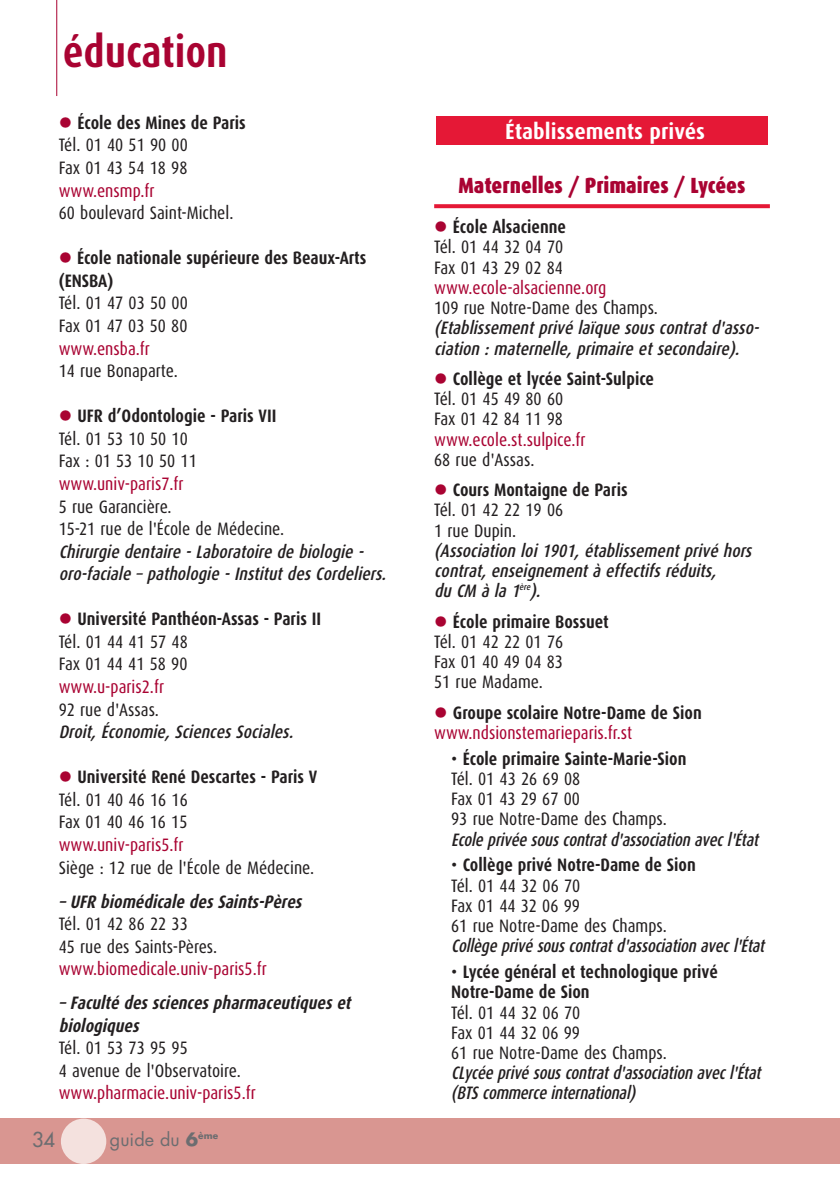
<style>
.page{position:relative;width:840px;height:1191px;background:#fff}
.page>*{position:absolute;margin:0;border:0;box-sizing:border-box;transform-origin:0 0}
.t1{font:700 44px "Dax Condensed";color:#a90332}
.t2{font:900 22px "Dax Condensed";color:#a90332}
.t3{font:700 22px "Dax Condensed";color:#fff;scale:1.1 1}
.t4{font:20px "Futura";color:#6c6d70}
.t5{font:18px/20.2px "Dax Condensed";color:#231f20}
.t6{font:700 18px/22.6px "Dax Condensed";color:#231f20}
.t7{font:italic 500 18px/20.2px "Dax Condensed";color:#231f20}
.t8{font:18px "Dax Condensed";color:#a90332}
.t9{font:italic 500 18px/20.2px "Dax Condensed";color:#231f20;scale:.95 1}
.t10{font:italic 700 18px/22.6px "Dax Condensed";color:#231f20}
.t11{font:18px "Futura";color:#6c6d70}
.s1{font-weight:700}
.s2{font-weight:400}
</style>
<div class="page">
<svg style="left:434px;top:204px;width:335px;height:4px"></svg>
<div style="left:436px;top:117px;width:331px;height:28px;background:#e51836"></div>
<div style="left:0;top:1118px;width:839px;height:45px;background:#d99691"></div>
<div style="left:61px;top:1118px;width:45px;height:46px;background:#f4e1de;border-radius:50%"></div>
<hr style="left:56px;top:0;width:1px;height:96px;background:#a90332">
<h1 class="t1" style="left:63px;top:33px;width:166px">éducation</h1>
<p class="t6" style="left:77px;top:112px;width:170px">École des Mines de Paris</p>
<p class="t5" style="left:59px;top:135px;width:130px;line-height:22.6px">Tél. 01 40 51 90 00<br>Fax 01 43 54 18 98</p>
<p class="t8" style="left:59px;top:182px;width:97px">www.ensmp.fr</p>
<p class="t5" style="left:59px;top:204px;width:176px">60 boulevard Saint-Michel.</p>
<p class="t6" style="left:59px;top:248px;width:309px;text-indent:18px">École nationale supérieure des Beaux-Arts (ENSBA)</p>
<p class="t5" style="left:59px;top:293px;width:130px;line-height:22.6px">Tél. 01 47 03 50 00<br>Fax 01 47 03 50 80</p>
<p class="t8" style="left:59px;top:340px;width:93px">www.ensba.fr</p>
<p class="t5" style="left:59px;top:362px;width:121px">14 rue Bonaparte.</p>
<p class="t6" style="left:77px;top:406px;width:200px">UFR d’Odontologie - Paris VII</p>
<p class="t5" style="left:59px;top:428px;width:139px;line-height:22.6px">Tél. 01 53 10 50 10<br>Fax : 01 53 10 50 11</p>
<p class="t8" style="left:59px;top:476px;width:126px">www.univ-paris7.fr</p>
<p class="t5" style="left:59px;top:496px;width:227px;line-height:22.6px">5 rue Garancière.<br>15-21 rue de l'École de Médecine.</p>
<p class="t7" style="left:59px;top:541px;width:332px;line-height:22.6px">Chirurgie dentaire - Laboratoire de biologie - oro-faciale – pathologie - Institut des Cordeliers.</p>
<p class="t6" style="left:77px;top:609px;width:245px">Université Panthéon-Assas - Paris II</p>
<p class="t5" style="left:59px;top:631px;width:130px;line-height:22.6px">Tél. 01 44 41 57 48<br>Fax 01 44 41 58 90</p>
<p class="t8" style="left:59px;top:679px;width:107px">www.u-paris2.fr</p>
<p class="t5" style="left:59px;top:700px;width:102px">92 rue d'Assas.</p>
<p class="t7" style="left:59px;top:723px;width:239px">Droit, Économie, Sciences Sociales.</p>
<p class="t6" style="left:77px;top:767px;width:241px">Université René Descartes - Paris V</p>
<p class="t5" style="left:59px;top:789px;width:130px;line-height:22.6px">Tél. 01 40 46 16 16<br>Fax 01 40 46 16 15</p>
<p class="t8" style="left:59px;top:837px;width:126px">www.univ-paris5.fr</p>
<p class="t5" style="left:59px;top:858px;width:257px">Siège : 12 rue de l'École de Médecine.</p>
<p class="t10" style="left:59px;top:891px;width:248px">– UFR biomédicale des Saints-Pères</p>
<p class="t5" style="left:59px;top:913px;width:160px;line-height:22.6px">Tél. 01 42 86 22 33<br>45 rue des Saints-Pères.</p>
<p class="t8" style="left:59px;top:961px;width:209px">www.biomedicale.univ-paris5.fr</p>
<p class="t10" style="left:59px;top:992px;width:297px">– Faculté des sciences pharmaceutiques et biologiques</p>
<p class="t5" style="left:59px;top:1037px;width:183px;line-height:22.6px">Tél. 01 53 73 95 95<br>4 avenue de l'Observatoire.</p>
<p class="t8" style="left:59px;top:1085px;width:198px">www.pharmacie.univ-paris5.fr</p>
<p class="t4" style="left:32px;top:1130px;width:25px">34</p>
<p class="t11" style="left:110px;top:1131px;width:110px">guide du <span class="s1">6</span><sup>ème</sup></p>
<p class="t3" style="left:505px;top:121px;width:183px">Établissements privés</p>
<p class="t2" style="left:458px;top:176px;width:288px">Maternelles / Primaires / Lycées</p>
<p class="t6" style="left:452px;top:217px;width:115px">École Alsacienne</p>
<p class="t5" style="left:434px;top:238px;width:130px">Tél. 01 44 32 04 70<br>Fax 01 43 29 02 84</p>
<p class="t8" style="left:434px;top:280px;width:174px">www.ecole-alsacienne.org</p>
<p class="t5" style="left:434px;top:299px;width:225px">109 rue Notre-Dame des Champs.</p>
<p class="t7" style="left:434px;top:319px;width:329px">(Etablissement privé laïque sous contrat d'asso&shy;ciation : maternelle, primaire et secondaire).</p>
<p class="t6" style="left:452px;top:368px;width:202px">Collège et lycée Saint-Sulpice</p>
<p class="t5" style="left:434px;top:390px;width:130px">Tél. 01 45 49 80 60<br>Fax 01 42 84 11 98</p>
<p class="t8" style="left:434px;top:431px;width:153px">www.ecole.st.sulpice.fr</p>
<p class="t5" style="left:434px;top:450px;width:102px">68 rue d'Assas.</p>
<p class="t6" style="left:452px;top:480px;width:176px">Cours Montaigne de Paris</p>
<p class="t5" style="left:434px;top:501px;width:130px">Tél. 01 42 22 19 06<br>1 rue Dupin.</p>
<p class="t7" style="left:434px;top:541px;width:322px">(Association loi 1901, établissement privé hors contrat, enseignement à effectifs réduits,<br>du CM à la 1<sup>ère</sup>).</p>
<p class="t6" style="left:452px;top:611px;width:157px">École primaire Bossuet</p>
<p class="t5" style="left:434px;top:632px;width:130px;text-align:justify">Tél. 01 42 22 01 76<br>Fax 01 40 49 04 83<br>51 rue Madame.</p>
<p class="t6" style="left:452px;top:702px;width:250px">Groupe scolaire Notre-Dame de Sion</p>
<p class="t8" style="left:434px;top:724px;width:199px">www.ndsionstemarieparis.fr.st</p>
<p class="t5" style="left:451px;top:749px;width:237px">• <span class="s1">École primaire Sainte-Marie-Sion<br></span>Tél. 01 43 26 69 08<br>Fax 01 43 29 67 00<br>93 rue Notre-Dame des Champs.</p>
<p class="t9" style="left:451px;top:830px;width:328px">Ecole privée sous contrat d'association avec l'État</p>
<p class="t5" style="left:451px;top:856px;width:246px">• <span class="s1">Collège privé Notre-Dame de Sion<br></span>Tél. 01 44 32 06 70<br>Fax 01 44 32 06 99<br>61 rue Notre-Dame des Champs.</p>
<p class="t9" style="left:451px;top:937px;width:334px">Collège privé sous contrat d'association avec l'État</p>
<p class="t6" style="left:451px;top:963px;width:268px;line-height:20.2px"><span class="s2">•</span> Lycée général et technologique privé<br>Notre-Dame de Sion</p>
<p class="t5" style="left:451px;top:1003px;width:217px">Tél. 01 44 32 06 70<br>Fax 01 44 32 06 99<br>61 rue Notre-Dame des Champs.</p>
<p class="t9" style="left:451px;top:1064px;width:330px">CLycée privé sous contrat d'association avec l'État (BTS commerce international)</p>
</div>
